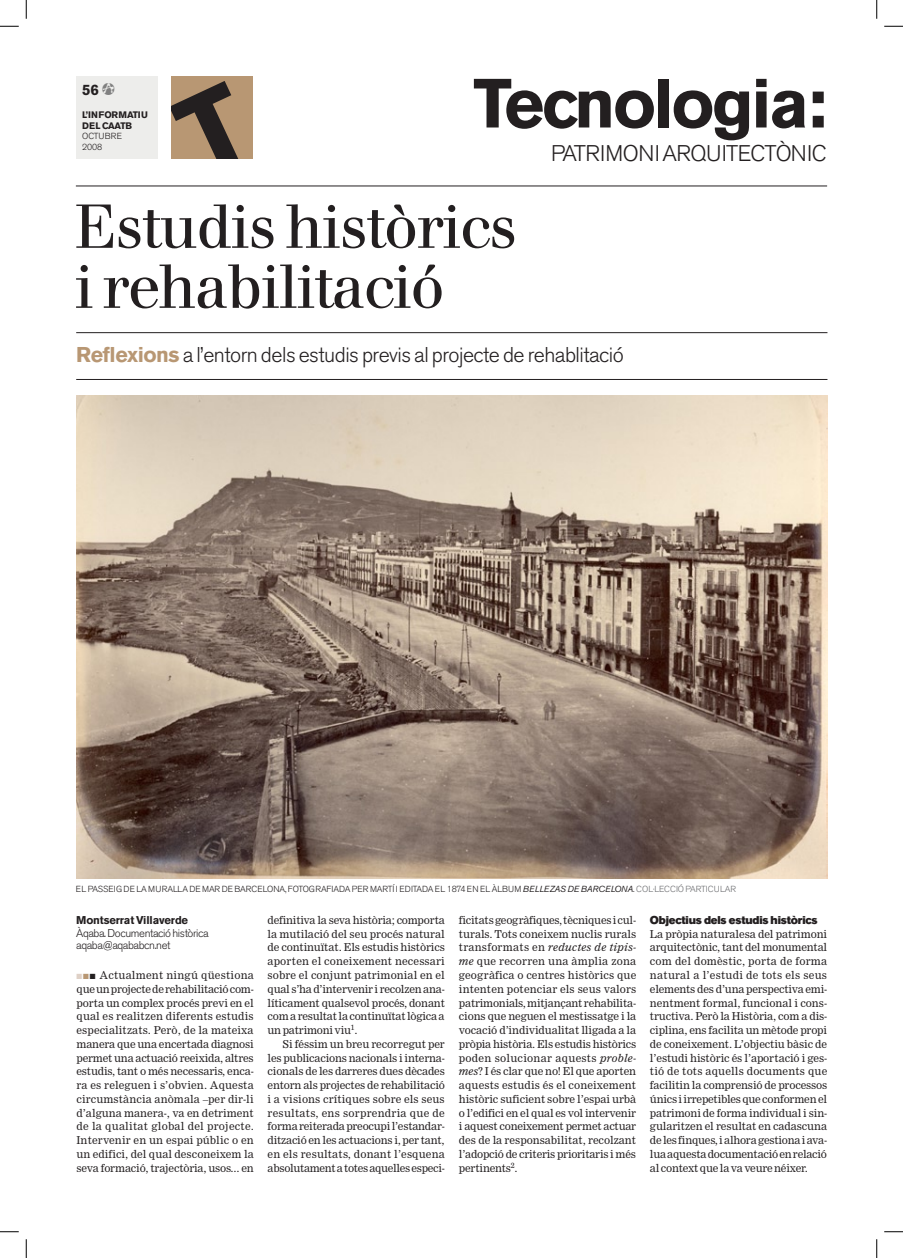
<style>
.page{position:relative;width:903px;height:1258px;background:#fff}
.page>*{position:absolute;margin:0;border:0;box-sizing:border-box;transform-origin:0 0}
.t1{font:700 68.75px "Akzidenz Grotesk BE";letter-spacing:-.035em;color:#231f20}
.Titular_a_4_columnes{font:61.25px "Walbaum";letter-spacing:-.025em;color:#231f20}
.t2{font:300 22.5px "Akzidenz Grotesk BE";letter-spacing:-.025em;color:#231f20}
.entradilla{font:300 21.25px "Akzidenz Grotesk BE";letter-spacing:-.025em;color:#231f20}
.t3{font:700 15px "Akzidenz Grotesk BE";color:#231f20}
.autor2{font:300 11.25px "Akzidenz Grotesk BE";color:#231f20}
.tit_txt_inf{font:11.25px "Akzidenz Grotesk BE Super";letter-spacing:-.015em;color:#231f20}
.autor1{font:700 11.25px "Akzidenz Grotesk BE";letter-spacing:-.015em;color:#231f20}
.txt_inf{font:10.62px/13.8px "Clarion";letter-spacing:-.015em;color:#231f20;text-align:justify}
.text_Clarion_MT_sin{font:10.62px/13.8px "Clarion";letter-spacing:-.01em;color:#231f20;text-align:justify}
.txt_inf_1er_paragraf{font:10.62px/13.8px "Clarion";letter-spacing:-.015em;color:#231f20;text-align:justify}
.t4{font:700 9.38px "Akzidenz Grotesk BE";letter-spacing:.005em;color:#231f20}
.PEU_DE_FOTO{font:300 8.75px "Akzidenz Grotesk BE";letter-spacing:.005em;color:#231f20}
.s1{font-family:"CAAT";font-weight:400;color:#808080}
.s2{font-weight:700;color:#b89773}
.s3{font-weight:400;font-style:italic}
.s4{color:#6c6d70}
.s5{color:#dfd1c7}
.s6{color:#b89773}
.s7{font-style:italic}
</style>
<div class="page">
<div style="left:76px;top:76px;width:81px;height:82px;background:#ededeb"></div>
<div style="left:172px;top:76px;width:81px;height:82px;background:#b89773"></div>
<hr style="left:76px;top:332px;width:751px;height:1px;background:#231f20">
<hr style="left:76px;top:379px;width:751px;height:1px;background:#231f20">
<hr style="left:76px;top:186px;width:751px;height:1px;background:#231f20">
<img style="left:76px;top:396px;width:751px;height:481px">
<svg style="left:0;top:25px;width:19px;height:2px"></svg>
<svg style="left:884px;top:25px;width:19px;height:2px"></svg>
<svg style="left:0;top:1231px;width:19px;height:1px"></svg>
<svg style="left:884px;top:1231px;width:19px;height:1px"></svg>
<svg style="left:25px;top:0;width:2px;height:19px"></svg>
<svg style="left:25px;top:1239px;width:2px;height:18px"></svg>
<svg style="left:876px;top:0;width:1px;height:19px"></svg>
<svg style="left:876px;top:1239px;width:1px;height:18px"></svg>
<svg style="left:171px;top:81px;width:82px;height:78px"></svg>
<p class="t3" style="left:82px;top:81px;width:34px">56 <span class="s1">c</span></p>
<p class="t4" style="left:82px;top:109px;width:67px">L’informaTI U</p>
<p class="t4" style="left:82px;top:120px;width:51px">DEL CAATB</p>
<p class="PEU_DE_FOTO" style="left:82px;top:131px;width:41px">OCTUBRE</p>
<p class="PEU_DE_FOTO" style="left:82px;top:142px;width:22px">2008</p>
<p class="t1" style="left:473px;top:64px;width:355px">Tecnologia:</p>
<p class="t2" style="left:551px;top:141px;width:277px">PATRIMONI ARQUITECTÒNIC</p>
<p class="Titular_a_4_columnes" style="left:75px;top:191px;width:444px">Estudis històrics</p>
<p class="Titular_a_4_columnes" style="left:75px;top:251px;width:372px">i rehabilitació</p>
<p class="entradilla" style="left:76px;top:343px;width:549px"><span class="s2">Reflexions</span> A L’ENTORN DELS ESTUDIS PREVIS AL PROJECTE DE REHABLITACIÓ</p>
<p class="PEU_DE_FOTO" style="left:76px;top:883px;width:662px">EL PASSEIG D E LA M URALLA D E MAR D E BARCELONA, FOTOGRAFIADA PER MARTÍ I ED ITADA EL 1874 EN EL ÀLBUM <span class="s3">BELLEZAS DE BARCELONA</span>. <span class="s4">COL·LECCIÓ PARTICULAR</span></p>
<p class="autor1" style="left:76px;top:913px;width:113px">Montserrat Villaverde</p>
<p class="autor2" style="left:76px;top:926px;width:134px">ÀQABA. DOCUMENTACIÓ HISTÒRICA</p>
<p class="autor2" style="left:76px;top:938px;width:96px">AQABA@AQABABCN.NET</p>
<p class="text_Clarion_MT_sin" style="left:77px;top:968px;width:179px"><span class="s5">■</span><span class="s6">■</span>■ Actualment ningú qüestiona que un projecte de rehabilitació com&shy;porta un complex procés previ en el qual es realitzen diferents estudis especialitzats. Però, de la mateixa manera que una encertada diagnosi permet una actuació reeixida, altres estudis, tant o més necessaris, enca&shy;ra es releguen i s’obvien. Aquesta circumstància anòmala –per dir-li d’alguna manera-, va en detriment de la qualitat global del projecte.<br>Intervenir en un espai públic o en un edifici, del qual desconeixem la seva formació, trajectòria, usos... en</p>
<p class="text_Clarion_MT_sin" style="left:268px;top:913px;width:179px">definitiva la seva història; comporta la mutilació del seu procés natural de continuïtat. Els estudis històrics aporten el coneixement necessari sobre el conjunt patrimonial en el qual s’ha d’intervenir i recolzen ana&shy;líticament qualsevol procés, donant com a resultat la continuïtat lògica a un patrimoni viu<sup>1</sup>.</p>
<p class="txt_inf" style="left:268px;top:1036px;width:179px;text-indent:15px">Si féssim un breu recorregut per les publicacions nacionals i interna&shy;cionals de les darreres dues dècades entorn als projectes de rehabilitació i a visions crítiques sobre els seus resultats, ens sorprendria que de forma reiterada preocupi l’estandar&shy;dització en les actuacions i, per tant, en els resultats, donant l’esquena absolutament a totes aquelles especi-</p>
<p class="txt_inf" style="left:459px;top:913px;width:179px">ficitats geogràfiques, tècniques i cul&shy;turals. Tots coneixem nuclis rurals transformats en <span class="s7">reductes de tipis&shy;me</span> que recorren una àmplia zona geogràfica o centres històrics que intenten potenciar els seus valors patrimonials, mitjançant rehabilita&shy;cions que neguen el mestissatge i la vocació d’individualitat lligada a la pròpia història. Els estudis històrics poden solucionar aquests <span class="s7">proble&shy;mes</span>? I és clar que no! El que aporten aquests estudis és el coneixement històric suficient sobre l’espai urbà o l’edifici en el qual es vol intervenir i aquest coneixement permet actuar des de la responsabilitat, recolzant l’adopció de criteris prioritaris i més pertinents<sup>2</sup>.</p>
<p class="tit_txt_inf" style="left:650px;top:913px;width:169px">Objectius dels estudis històrics</p>
<p class="txt_inf_1er_paragraf" style="left:650px;top:926px;width:179px">La pròpia naturalesa del patrimoni arquitectònic, tant del monumental com del domèstic, porta de forma natural a l’estudi de tots els seus elements des d’una perspectiva emi&shy;nentment formal, funcional i cons&shy;tructiva. Però la Història, com a dis&shy;ciplina, ens facilita un mètode propi de coneixement. L’objectiu bàsic de l’estudi històric és l’aportació i ges&shy;tió de tots aquells documents que facilitin la comprensió de processos únics i irrepetibles que conformen el patrimoni de forma individual i sin&shy;gularitzen el resultat en cadascuna de les finques, i alhora gestiona i ava&shy;lua aquesta documentació en relació al context que la va veure néixer.</p>
</div>
